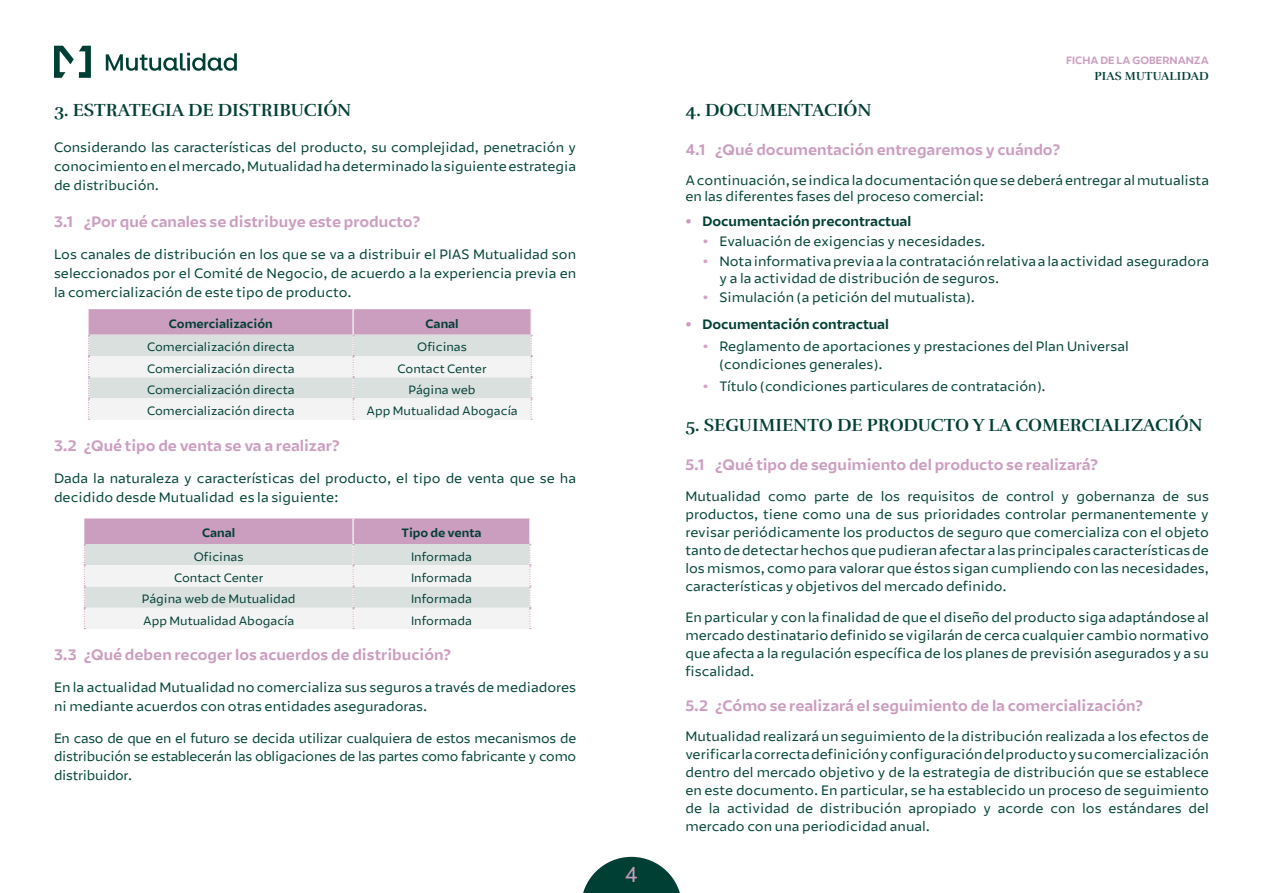
<style>
.page{position:relative;width:1263px;height:893px;background:#fff}
.page>*{position:absolute;margin:0;border:0;box-sizing:border-box;transform-origin:0 0}
.t1{font:21px "Mutualidad";color:#cb9dbf}
.Titulo_azul{font:700 18px "Rufina";color:#003f34}
.Texto_rojo_sangria{font:700 15px "Mutualidad";color:#cb9dbf}
.interior{font:13.5px/18px "Mutualidad";color:#004336;text-align:justify}
.t2{font:700 13.5px "Mutualidad";color:#003f34}
.t3{font:12px "Mutualidad";color:#003f34}
.t4{font:700 12px "Mutualidad";color:#003f34}
.t5{font:700 12px "Rufina";letter-spacing:.01em;color:#003f34}
.t6{font:700 10.5px "Mutualidad";color:#cb9dbf}
.s1{color:#cb9dbf}
.s2{color:#d6a1c8}
</style>
<div class="page">
<svg style="left:54px;top:46px;width:37px;height:32px"></svg>
<svg style="left:106px;top:53px;width:131px;height:18px"></svg>
<svg style="left:583px;top:857px;width:97px;height:36px"></svg>
<svg style="left:88px;top:309px;width:444px;height:111px"></svg>
<svg style="left:84px;top:518px;width:447px;height:111px"></svg>
<p class="Titulo_azul" style="left:54px;top:99px;width:299px">3. ESTRATEGIA DE DISTRIBUCIÓN</p>
<p class="interior" style="left:54px;top:138px;width:524px;line-height:18.9px">Considerando las características del producto, su complejidad, penetración y conocimiento en el mercado, Mutualidad ha determinado la siguiente estrategia de distribución.</p>
<p class="Texto_rojo_sangria" style="left:54px;top:212px;width:368px">3.1 ¿Por qué canales se distribuye este producto?</p>
<p class="interior" style="left:54px;top:245px;width:524px;line-height:18.9px">Los canales de distribución en los que se va a distribuir el PIAS Mutualidad son seleccionados por el Comité de Negocio, de acuerdo a la experiencia previa en la comercialización de este tipo de producto.</p>
<p class="t4" style="left:169px;top:316px;width:105px">Comercialización</p>
<p class="t4" style="left:426px;top:316px;width:35px">Canal</p>
<p class="t3" style="left:147px;top:340px;width:149px">Comercialización directa</p>
<p class="t3" style="left:417px;top:340px;width:51px">Oficinas</p>
<p class="t3" style="left:147px;top:361px;width:149px">Comercialización directa</p>
<p class="t3" style="left:397px;top:361px;width:91px">Contact Center</p>
<p class="t3" style="left:147px;top:382px;width:149px">Comercialización directa</p>
<p class="t3" style="left:409px;top:382px;width:69px">Página web</p>
<p class="t3" style="left:147px;top:403px;width:149px">Comercialización directa</p>
<p class="t3" style="left:366px;top:403px;width:153px">App Mutualidad Abogacía</p>
<p class="Texto_rojo_sangria" style="left:54px;top:436px;width:287px">3.2 ¿Qué tipo de venta se va a realizar?</p>
<p class="interior" style="left:54px;top:468px;width:524px;line-height:18.9px">Dada la naturaleza y características del producto, el tipo de venta que se ha decidido desde Mutualidad es la siguiente:</p>
<p class="t4" style="left:202px;top:525px;width:35px">Canal</p>
<p class="t4" style="left:401px;top:525px;width:82px">Tipo de venta</p>
<p class="t3" style="left:194px;top:549px;width:51px">Oficinas</p>
<p class="t3" style="left:411px;top:549px;width:62px">Informada</p>
<p class="t3" style="left:174px;top:570px;width:91px">Contact Center</p>
<p class="t3" style="left:411px;top:570px;width:62px">Informada</p>
<p class="t3" style="left:142px;top:591px;width:155px">Página web de Mutualidad</p>
<p class="t3" style="left:411px;top:591px;width:62px">Informada</p>
<p class="t3" style="left:143px;top:613px;width:153px">App Mutualidad Abogacía</p>
<p class="t3" style="left:411px;top:613px;width:62px">Informada</p>
<p class="Texto_rojo_sangria" style="left:54px;top:646px;width:399px">3.3 ¿Qué deben recoger los acuerdos de distribución?</p>
<p class="interior" style="left:54px;top:678px;width:524px;line-height:18.9px">En la actualidad Mutualidad no comercializa sus seguros a través de mediadores ni mediante acuerdos con otras entidades aseguradoras.</p>
<p class="interior" style="left:54px;top:728px;width:524px;line-height:18.9px">En caso de que en el futuro se decida utilizar cualquiera de estos mecanismos de distribución se establecerán las obligaciones de las partes como fabricante y como distribuidor.</p>
<h1 class="t1" style="left:625px;top:862px;width:15px">4</h1>
<p class="t6" style="left:1066px;top:54px;width:144px">FICHA DE LA GOBERNANZA</p>
<p class="t5" style="left:1094px;top:68px;width:116px">PIAS MUTUALIDAD</p>
<p class="Titulo_azul" style="left:685px;top:99px;width:188px">4. DOCUMENTACIÓN</p>
<p class="Texto_rojo_sangria" style="left:685px;top:141px;width:376px">4.1 ¿Qué documentación entregaremos y cuándo?</p>
<p class="interior" style="left:685px;top:172px;width:525px;line-height:16.5px">A continuación, se indica la documentación que se deberá entregar al mutualista en las diferentes fases del proceso comercial:</p>
<p class="t2" style="left:685px;top:213px;width:227px"><span class="s1">•</span> Documentación precontractual</p>
<p class="interior" style="left:702px;top:232px;width:285px"><span class="s2">•</span> Evaluación de exigencias y necesidades.</p>
<p class="interior" style="left:719px;top:253px;width:491px;line-height:16.5px;text-indent:-17px"><span class="s2">•</span> Nota informativa previa a la contratación relativa a la actividad aseguradora y a la actividad de distribución de seguros.</p>
<p class="interior" style="left:702px;top:289px;width:274px"><span class="s2">•</span> Simulación (a petición del mutualista).</p>
<p class="t2" style="left:685px;top:316px;width:205px"><span class="s1">•</span> Documentación contractual</p>
<p class="interior" style="left:719px;top:337px;width:411px;text-indent:-17px"><span class="s2">•</span> Reglamento de aportaciones y prestaciones del Plan Universal (condiciones generales).</p>
<p class="interior" style="left:702px;top:378px;width:345px"><span class="s2">•</span> Título (condiciones particulares de contratación).</p>
<p class="Titulo_azul" style="left:685px;top:414px;width:519px">5. SEGUIMIENTO DE PRODUCTO Y LA COMERCIALIZACIÓN</p>
<p class="Texto_rojo_sangria" style="left:685px;top:455px;width:414px">5.1 ¿Qué tipo de seguimiento del producto se realizará?</p>
<p class="interior" style="left:685px;top:487px;width:525px">Mutualidad como parte de los requisitos de control y gobernanza de sus productos, tiene como una de sus prioridades controlar permanentemente y revisar periódicamente los productos de seguro que comercializa con el objeto tanto de detectar hechos que pudieran afectar a las principales características de los mismos, como para valorar que éstos sigan cumpliendo con las necesidades, características y objetivos del mercado definido.</p>
<p class="interior" style="left:685px;top:608px;width:525px">En particular y con la finalidad de que el diseño del producto siga adaptándose al mercado destinatario definido se vigilarán de cerca cualquier cambio normativo que afecta a la regulación específica de los planes de previsión asegurados y a su fiscalidad.</p>
<p class="Texto_rojo_sangria" style="left:685px;top:696px;width:459px">5.2 ¿Cómo se realizará el seguimiento de la comercialización?</p>
<p class="interior" style="left:685px;top:727px;width:525px">Mutualidad realizará un seguimiento de la distribución realizada a los efectos de verificar la correcta definición y configuración del producto y su comercialización dentro del mercado objetivo y de la estrategia de distribución que se establece en este documento. En particular, se ha establecido un proceso de seguimiento de la actividad de distribución apropiado y acorde con los estándares del mercado con una periodicidad anual.</p>
</div>
